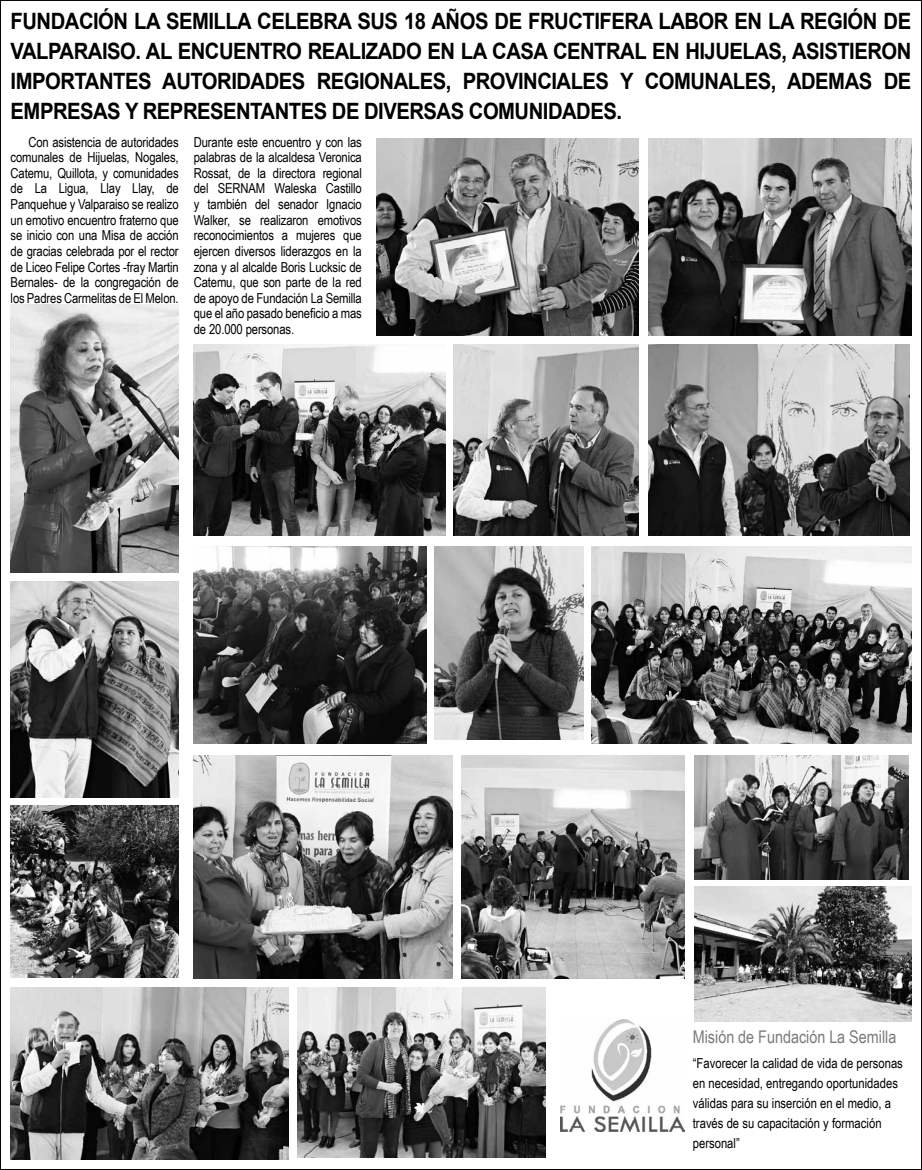
<style>
.page{position:relative;width:922px;height:1170px;background:#fff}
.page>*{position:absolute;margin:0;border:0;box-sizing:border-box;transform-origin:0 0}
.t1{font:700 22.5px/30px "Arial";letter-spacing:-.025em;color:#000;text-align:justify;scale:.9 1}
.t2{font:17.5px "Arial Narrow";color:#797a7c}
.t3{font:13.75px/15.6px "Arial Narrow";color:#000;text-align:justify}
</style>
<div class="page">
<img style="left:560px;top:1019px;width:124px;height:112px">
<img style="left:11px;top:305px;width:168px;height:267px">
<img style="left:377px;top:138px;width:261px;height:197px">
<img style="left:648px;top:138px;width:263px;height:197px">
<img style="left:194px;top:344px;width:251px;height:192px">
<img style="left:454px;top:344px;width:184px;height:192px">
<img style="left:434px;top:546px;width:149px;height:193px">
<img style="left:11px;top:987px;width:277px;height:172px">
<img style="left:11px;top:581px;width:168px;height:216px">
<img style="left:194px;top:755px;width:258px;height:223px">
<img style="left:194px;top:546px;width:232px;height:197px">
<img style="left:591px;top:546px;width:320px;height:197px">
<img style="left:298px;top:987px;width:247px;height:170px">
<img style="left:461px;top:755px;width:223px;height:223px">
<img style="left:694px;top:755px;width:214px;height:124px">
<img style="left:11px;top:805px;width:168px;height:172px">
<img style="left:694px;top:886px;width:217px;height:134px">
<img style="left:648px;top:344px;width:261px;height:192px">
<p class="t1" style="left:11px;top:6px;width:1002px">FUNDACIÓN LA SEMILLA CELEBRA SUS 18 AÑOS DE FRUCTIFERA LABOR EN LA REGIÓN DE VALPARAISO. AL ENCUENTRO REALIZADO EN LA CASA CENTRAL EN HIJUELAS, ASISTIERON IMPORTANTES AUTORIDADES REGIONALES, PROVINCIALES Y COMUNALES, ADEMAS DE EMPRESAS Y REPRESENTANTES DE DIVERSAS COMUNIDADES.</p>
<p class="t3" style="left:11px;top:133px;width:169px;text-indent:18px">Con asistencia de autoridades comunales de Hijuelas, Nogales, Catemu, Quillota, y comunidades de La Ligua, Llay Llay, de Panquehue y Valparaiso se realizo un emotivo encuentro fraterno que se inicio con una Misa de acción de gracias celebrada por el rector de Liceo Felipe Cortes -fray Martin Bernales- de la congregación de los Padres Carmelitas de El Melon.</p>
<p class="t3" style="left:194px;top:133px;width:169px">Durante este encuentro y con las palabras de la alcaldesa Veronica Rossat, de la directora regional del SERNAM Waleska Castillo y también del senador Ignacio Walker, se realizaron emotivos reconocimientos a mujeres que ejercen diversos liderazgos en la zona y al alcalde Boris Lucksic de Catemu, que son parte de la red de apoyo de Fundación La Semilla que el año pasado beneficio a mas de 20.000 personas.</p>
<p class="t2" style="left:692px;top:1023px;width:205px">Misión de Fundación La Semilla</p>
<p class="t3" style="left:692px;top:1052px;width:211px;line-height:20px;text-align:left">“Favorecer la calidad de vida de personas en necesidad, entregando oportunidades válidas para su inserción en el medio, a través de su capacitación y formación personal”</p>
</div>
